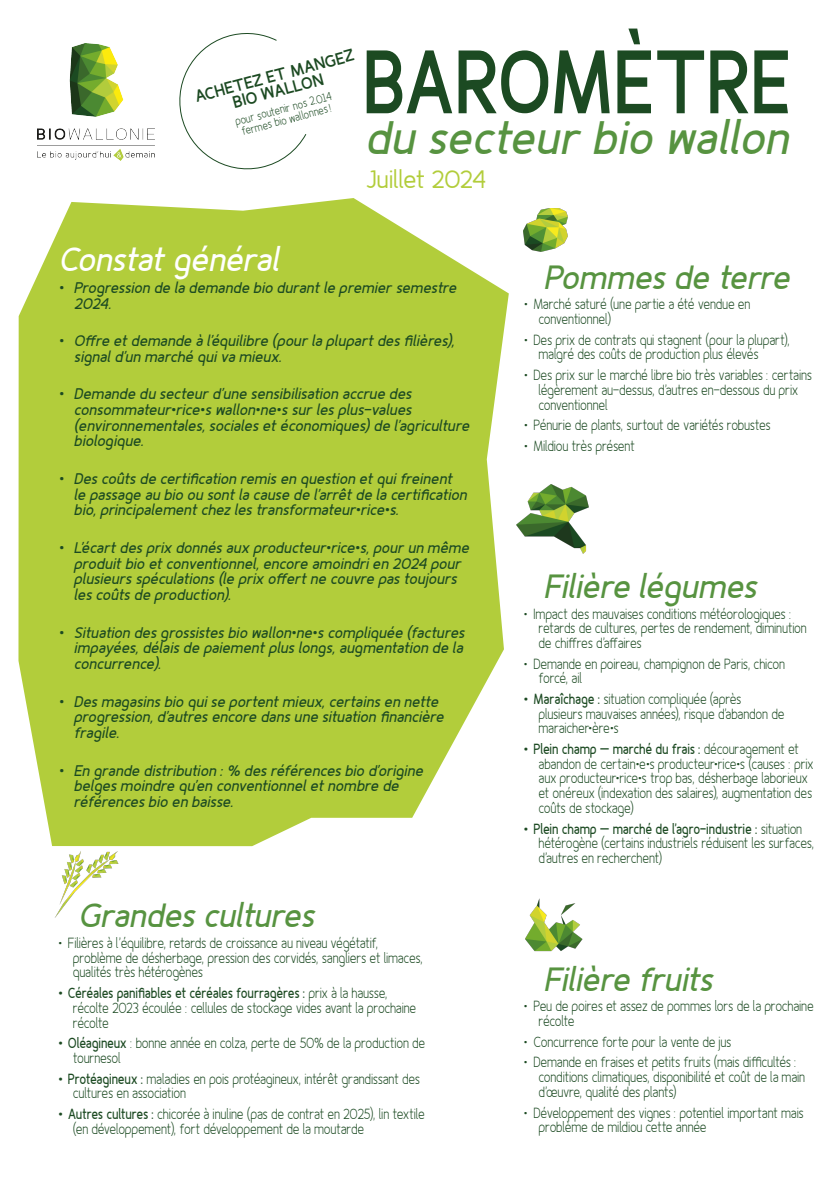
<style>
.page{position:relative;width:835px;height:1180px;background:#fff}
.page>*{position:absolute;margin:0;border:0;box-sizing:border-box;transform-origin:0 0}
.t1{font:85.4px "Fineness Pro Black Cond";letter-spacing:-.02em;color:#1c4a22}
.Items{font:italic 700 46.9px "Fineness Pro";letter-spacing:-.005em;color:#579340}
.Items-2{font:italic 700 33.6px "Fineness Pro";letter-spacing:-.015em;color:#579340}
.Items-3{font:italic 700 33.6px "Fineness Pro";letter-spacing:-.01em;color:#fff}
.Subitems{font:25.2px "Fineness Pro";letter-spacing:-.03em;color:#b2cd3b}
.Text{font:900 16.8px/15.4px "Fineness Pro";color:#1c4a22;text-align:center}
.Items-4{font:italic 700 15.4px/15.7px "Fineness Pro";color:#1c4a22}
.t2{font:14px/14.7px "Fineness Pro Light Cond";letter-spacing:-.025em;color:#1c4a22}
.Text-2{font:11.2px/11.2px "Fineness Pro Light Cond";color:#1c4a22;text-align:center}
.s1{font-family:"Fineness Pro Bold Cond"}
</style>
<div class="page">
<svg style="left:18px;top:198px;width:490px;height:648px;background:#bad250"></svg>
<img style="left:38px;top:44px;width:117px;height:116px">
<img style="left:523px;top:208px;width:44px;height:44px">
<img style="left:525px;top:898px;width:58px;height:54px">
<img style="left:516px;top:484px;width:72px;height:70px">
<img style="left:54px;top:851px;width:65px;height:67px">
<svg style="left:179px;top:33px;width:127px;height:137px"></svg>
<p class="Text" style="left:193px;top:89px;width:166px;rotate:-15deg">ACHETEZ ET MANGEZ<br>BIO WALLON</p>
<p class="Text-2" style="left:234px;top:116px;width:101px;rotate:-15deg">pour soutenir nos 2.014 fermes bio wallonnes!</p>
<p class="t1" style="left:366px;top:29px;width:430px">BAROMÈTRE</p>
<p class="Items" style="left:366px;top:110px;width:425px">du secteur bio wallon</p>
<p class="Subitems" style="left:366px;top:164px;width:122px">Juillet 2024</p>
<p class="Items-3" style="left:60px;top:239px;width:223px">Constat général</p>
<p class="Items-4" style="left:75px;top:279px;width:384px;text-indent:-15px">• Progression de la demande bio durant le premier semestre<br>2024.</p>
<p class="Items-4" style="left:75px;top:333px;width:382px;text-indent:-15px">• Offre et demande à l’équilibre (pour la plupart des filières), signal d’un marché qui va mieux.</p>
<p class="Items-4" style="left:75px;top:386px;width:397px;text-indent:-15px">• Demande du secteur d’une sensibilisation accrue des consommateur·rice·s wallon·ne·s sur les plus-values (environnementales, sociales et économiques) de l’agriculture biologique.</p>
<p class="Items-4" style="left:75px;top:471px;width:394px;text-indent:-15px">• Des coûts de certification remis en question et qui freinent le passage au bio ou sont la cause de l’arrêt de la certification bio, principalement chez les transformateur·rice·s.</p>
<p class="Items-4" style="left:75px;top:540px;width:396px;text-indent:-15px">• L’écart des prix donnés aux producteur·rice·s, pour un même produit bio et conventionnel, encore amoindri en 2024 pour plusieurs spéculations (le prix offert ne couvre pas toujours les coûts de production).</p>
<p class="Items-4" style="left:75px;top:624px;width:392px;text-align:justify;text-indent:-15px">• Situation des grossistes bio wallon·ne·s compliquée (factures impayées, délais de paiement plus longs, augmentation de la concurrence).</p>
<p class="Items-4" style="left:75px;top:693px;width:371px;text-indent:-15px">• Des magasins bio qui se portent mieux, certains en nette progression, d’autres encore dans une situation financière fragile.</p>
<p class="Items-4" style="left:75px;top:762px;width:351px;text-indent:-15px">• En grande distribution : % des références bio d’origine belges moindre qu’en conventionnel et nombre de références bio en baisse.</p>
<p class="Items-2" style="left:79px;top:895px;width:238px">Grandes cultures</p>
<p class="t2" style="left:74px;top:935px;width:351px;text-indent:-15px">• Filières à l’équilibre, retards de croissance au niveau végétatif, problème de désherbage, pression des corvidés, sangliers et limaces, qualités très hétérogènes</p>
<p class="t2" style="left:74px;top:985px;width:345px;text-indent:-15px"><span class="s1">• Céréales panifiables et céréales fourragères :</span> prix à la hausse, récolte 2023 écoulée : cellules de stockage vides avant la prochaine récolte</p>
<p class="t2" style="left:74px;top:1035px;width:354px;text-indent:-15px"><span class="s1">• Oléagineux</span> : bonne année en colza, perte de 50% de la production de tournesol</p>
<p class="t2" style="left:74px;top:1071px;width:349px;text-indent:-15px"><span class="s1">• Protéagineux :</span> maladies en pois protéagineux, intérêt grandissant des cultures en association</p>
<p class="t2" style="left:74px;top:1106px;width:353px;text-indent:-15px"><span class="s1">• Autres cultures :</span> chicorée à inuline (pas de contrat en 2025), lin textile (en développement), fort développement de la moutarde</p>
<p class="Items-2" style="left:545px;top:257px;width:248px">Pommes de terre</p>
<p class="t2" style="left:539px;top:297px;width:213px;text-indent:-15px">• Marché saturé (une partie a été vendue en conventionnel)</p>
<p class="t2" style="left:539px;top:332px;width:253px;text-indent:-15px">• Des prix de contrats qui stagnent (pour la plupart), malgré des coûts de production plus élevés</p>
<p class="t2" style="left:539px;top:368px;width:275px;text-indent:-15px">• Des prix sur le marché libre bio très variables : certains légèrement au-dessus, d’autres en-dessous du prix conventionnel</p>
<p class="t2" style="left:524px;top:418px;width:249px">• Pénurie de plants, surtout de variétés robustes</p>
<p class="t2" style="left:524px;top:438px;width:113px">• Mildiou très présent</p>
<p class="Items-2" style="left:545px;top:566px;width:214px">Filière légumes</p>
<p class="t2" style="left:539px;top:606px;width:270px;text-indent:-15px">• Impact des mauvaises conditions météorologiques : retards de cultures, pertes de rendement, diminution de chiffres d’affaires</p>
<p class="t2" style="left:539px;top:656px;width:248px;text-indent:-15px">• Demande en poireau, champignon de Paris, chicon forcé, ail</p>
<p class="t2" style="left:539px;top:691px;width:247px;text-indent:-15px"><span class="s1">• Maraîchage :</span> situation compliquée (après plusieurs mauvaises années), risque d’abandon de maraicher·ère·s</p>
<p class="t2" style="left:539px;top:741px;width:277px;text-indent:-15px"><span class="s1">• Plein champ – marché du frais :</span> découragement et abandon de certain·e·s producteur·rice·s (causes : prix aux producteur·rice·s trop bas, désherbage laborieux et onéreux (indexation des salaires), augmentation des coûts de stockage)</p>
<p class="t2" style="left:539px;top:821px;width:277px;text-indent:-15px"><span class="s1">• Plein champ – marché de l’agro-industrie :</span> situation hétérogène (certains industriels réduisent les surfaces, d’autres en recherchent)</p>
<p class="Items-2" style="left:545px;top:959px;width:170px">Filière fruits</p>
<p class="t2" style="left:539px;top:999px;width:277px;text-indent:-15px">• Peu de poires et assez de pommes lors de la prochaine récolte</p>
<p class="t2" style="left:524px;top:1034px;width:209px">• Concurrence forte pour la vente de jus</p>
<p class="t2" style="left:539px;top:1055px;width:268px;text-indent:-15px">• Demande en fraises et petits fruits (mais difficultés : conditions climatiques, disponibilité et coût de la main d’œuvre, qualité des plants)</p>
<p class="t2" style="left:539px;top:1105px;width:267px;text-indent:-15px">• Développement des vignes : potentiel important mais problème de mildiou cette année</p>
</div>
